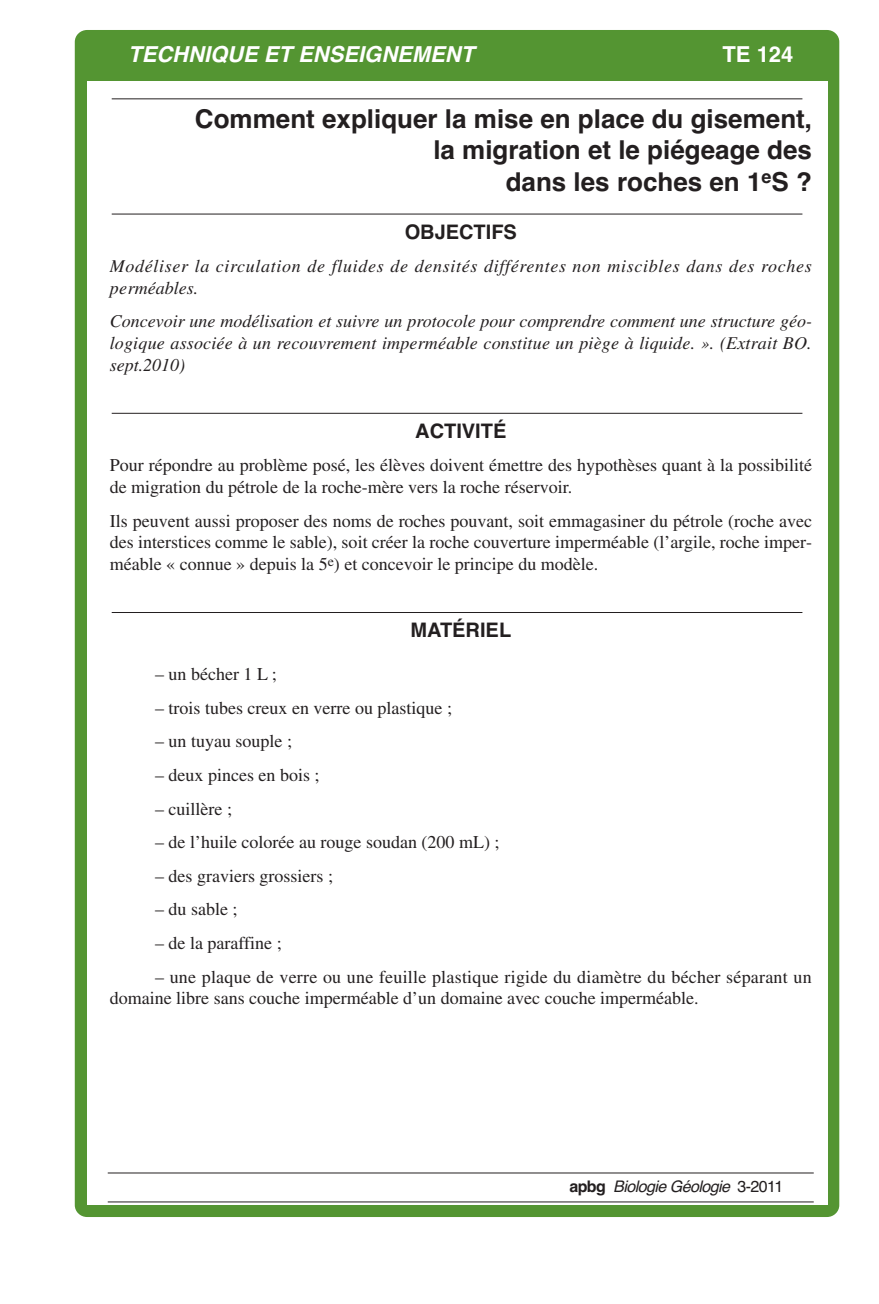
<style>
.page{position:relative;width:879px;height:1304px;background:#fff}
.page>*{position:absolute;margin:0;border:0;box-sizing:border-box;transform-origin:0 0}
.t1{font:700 26px/31.2px "Helvetica";color:#231f20;text-align:right}
.t2{font:italic 700 22px "Helvetica";color:#fff}
.t3{font:700 22px "Helvetica";color:#fff}
.t4{font:700 20px "Helvetica";color:#231f20}
.t5{font:18px/21.6px "Times";color:#231f20}
.t6{font:italic 18px/21.6px "Times";letter-spacing:.035em;color:#231f20}
.t7{font:italic 16px "Helvetica";letter-spacing:-.035em;color:#231f20}
.s1{font-weight:700;font-style:normal}
.s2{font-style:normal}
</style>
<div class="page">
<div style="left:75px;top:30px;width:764px;height:1187px;background:#549532;border-radius:12px"></div>
<div style="left:87px;top:81px;width:740px;height:1123px;background:#fff"></div>
<hr style="left:112px;top:612px;width:690px;height:1px;background:#231f20">
<hr style="left:112px;top:413px;width:690px;height:1px;background:#231f20">
<hr style="left:112px;top:214px;width:690px;height:1px;background:#231f20">
<hr style="left:112px;top:98px;width:690px;height:1px;background:#231f20">
<hr style="left:108px;top:1201px;width:706px;height:1px;background:#231f20">
<hr style="left:108px;top:1172px;width:706px;height:1px;background:#231f20">
<p class="t2" style="left:128px;top:41px;width:347px">TECHNIQUE ET ENSEIGNEMENT</p>
<p class="t3" style="left:722px;top:41px;width:72px">TE 124</p>
<h1 class="t1" style="left:195px;top:104px;width:618px">Comment expliquer la mise en place du gisement, la migration et le piégeage des<br>dans les roches en 1<sup>e</sup>S ?</h1>
<p class="t4" style="left:405px;top:220px;width:114px">OBJECTIFS</p>
<p class="t6" style="left:110px;top:257px;width:703px">Modéliser la circulation de fluides de densités différentes non miscibles dans des roches perméables.</p>
<p class="t6" style="left:110px;top:312px;width:704px;text-align:justify">Concevoir une modélisation et suivre un protocole pour comprendre comment une structure géo&shy;logique associée à un recouvrement imperméable constitue un piège à liquide. ». (Extrait BO. sept.2010)</p>
<p class="t4" style="left:415px;top:419px;width:93px">ACTIVITÉ</p>
<p class="t5" style="left:110px;top:456px;width:704px">Pour répondre au problème posé, les élèves doivent émettre des hypothèses quant à la possibilité de migration du pétrole de la roche-mère vers la roche réservoir.</p>
<p class="t5" style="left:110px;top:512px;width:704px;text-align:justify">Ils peuvent aussi proposer des noms de roches pouvant, soit emmagasiner du pétrole (roche avec des interstices comme le sable), soit créer la roche couverture imperméable (l’argile, roche imper&shy;méable « connue » depuis la 5<sup>e</sup>) et concevoir le principe du modèle.</p>
<p class="t4" style="left:410px;top:619px;width:102px">MATÉRIEL</p>
<p class="t5" style="left:155px;top:665px;width:123px">– un bécher 1 L ;</p>
<p class="t5" style="left:155px;top:699px;width:298px">– trois tubes creux en verre ou plastique ;</p>
<p class="t5" style="left:155px;top:732px;width:138px">– un tuyau souple ;</p>
<p class="t5" style="left:155px;top:766px;width:166px">– deux pinces en bois ;</p>
<p class="t5" style="left:155px;top:800px;width:78px">– cuillère ;</p>
<p class="t5" style="left:155px;top:833px;width:346px">– de l’huile colorée au rouge soudan (200 mL) ;</p>
<p class="t5" style="left:155px;top:867px;width:179px">– des graviers grossiers ;</p>
<p class="t5" style="left:155px;top:900px;width:84px">– du sable ;</p>
<p class="t5" style="left:155px;top:934px;width:128px">– de la paraffine ;</p>
<p class="t5" style="left:110px;top:968px;width:703px;text-indent:45px">– une plaque de verre ou une feuille plastique rigide du diamètre du bécher séparant un domaine libre sans couche imperméable d’un domaine avec couche imperméable.</p>
<p class="t7" style="left:569px;top:1177px;width:215px"><span class="s1">apbg</span> Biologie Géologie <span class="s2">3-2011</span></p>
</div>
